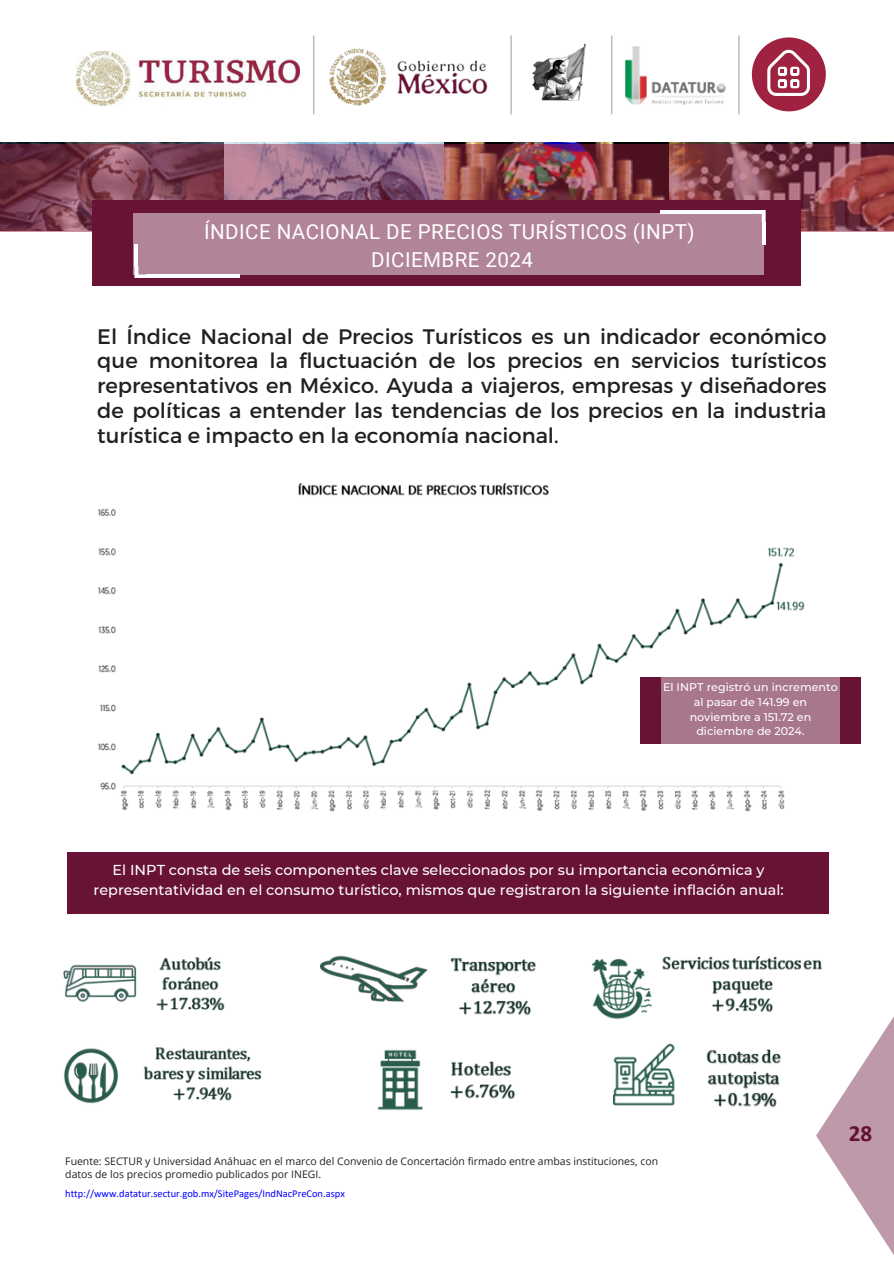
<style>
.page{position:relative;width:894px;height:1264px;background:#fff}
.page>*{position:absolute;margin:0;border:0;box-sizing:border-box;transform-origin:0 0}
.t1{font:700 23.1px "Calibri";color:#621132}
.t2{font:21px/24.8px "Montserrat";color:#231f20;text-align:justify}
.t3{font:20.55px/27.9px "Roboto";letter-spacing:.025em;color:#fff;text-align:center}
.t4{font:500 14.4px/20.1px "Montserrat";color:#fff;text-align:center}
.t5{font:500 11.1px/14.9px "Montserrat";color:#fff;text-align:center}
.t6{font:10.5px/13px "Open Sans";color:#231f20}
.t7{font:10.5px "Calibri";color:#00f}
</style>
<div class="page">
<img style="left:77px;top:52px;width:223px;height:54px">
<img style="left:625px;top:46px;width:100px;height:59px">
<img style="left:329px;top:48px;width:159px;height:58px">
<img style="left:532px;top:43px;width:54px;height:58px">
<hr style="left:313px;top:35px;width:1px;height:79px;background:#a7a8a9">
<hr style="left:510px;top:35px;width:1px;height:79px;background:#a7a8a9">
<hr style="left:611px;top:35px;width:1px;height:79px;background:#a7a8a9">
<hr style="left:738px;top:35px;width:1px;height:79px;background:#a7a8a9">
<img style="left:0;top:144px;width:893px;height:88px">
<div style="left:93px;top:200px;width:707px;height:85px;background:#681236"></div>
<hr style="left:146px;top:274px;width:94px;height:4px;background:#fff">
<svg style="left:134px;top:275px;width:12px;height:3px"></svg>
<hr style="left:761px;top:222px;width:4px;height:22px;background:#fff">
<hr style="left:660px;top:210px;width:93px;height:4px;background:#fff">
<svg style="left:753px;top:210px;width:12px;height:12px"></svg>
<div style="left:133px;top:213px;width:631px;height:62px;background:#b18597"></div>
<svg style="left:816px;top:1018px;width:77px;height:236px"></svg>
<svg style="left:751px;top:37px;width:74px;height:74px"></svg>
<div style="left:68px;top:851px;width:760px;height:62px;background:#681236"></div>
<div style="left:640px;top:677px;width:220px;height:66px;background:#681236"></div>
<svg style="left:829px;top:677px;width:10px;height:67px"></svg>
<img style="left:98px;top:483px;width:731px;height:329px">
<img style="left:64px;top:957px;width:161px;height:54px">
<img style="left:320px;top:955px;width:216px;height:61px">
<img style="left:591px;top:956px;width:250px;height:70px">
<img style="left:64px;top:1047px;width:198px;height:57px">
<img style="left:377px;top:1049px;width:139px;height:61px">
<img style="left:613px;top:1043px;width:168px;height:65px">
<p class="t3" style="left:204px;top:218px;width:492px">ÍNDICE NACIONAL DE PRECIOS TURÍSTICOS (INPT)<br>DICIEMBRE 2024</p>
<p class="t2" style="left:97px;top:322px;width:730px">El Índice Nacional de Precios Turísticos es un indicador económico que monitorea la fluctuación de los precios en servicios turísticos representativos en México. Ayuda a viajeros, empresas y diseñadores de políticas a entender las tendencias de los precios en la industria turística e impacto en la economía nacional.</p>
<p class="t5" style="left:663px;top:679px;width:176px">El INPT registró un incremento al pasar de 141.99 en noviembre a 151.72 en diciembre de 2024.</p>
<p class="t4" style="left:94px;top:860px;width:691px">El INPT consta de seis componentes clave seleccionados por su importancia económica y representatividad en el consumo turístico, mismos que registraron la siguiente inflación anual:</p>
<p class="t6" style="left:65px;top:1154px;width:594px">Fuente: SECTUR y Universidad Anáhuac en el marco del Convenio de Concertación firmado entre ambas instituciones, con datos de los precios promedio publicados por INEGI.</p>
<p class="t7" style="left:65px;top:1188px;width:281px">http://www.datatur.sectur.gob.mx/SitePages/IndNacPreCon.aspx</p>
<p class="t1" style="left:848px;top:1123px;width:25px">28</p>
</div>
